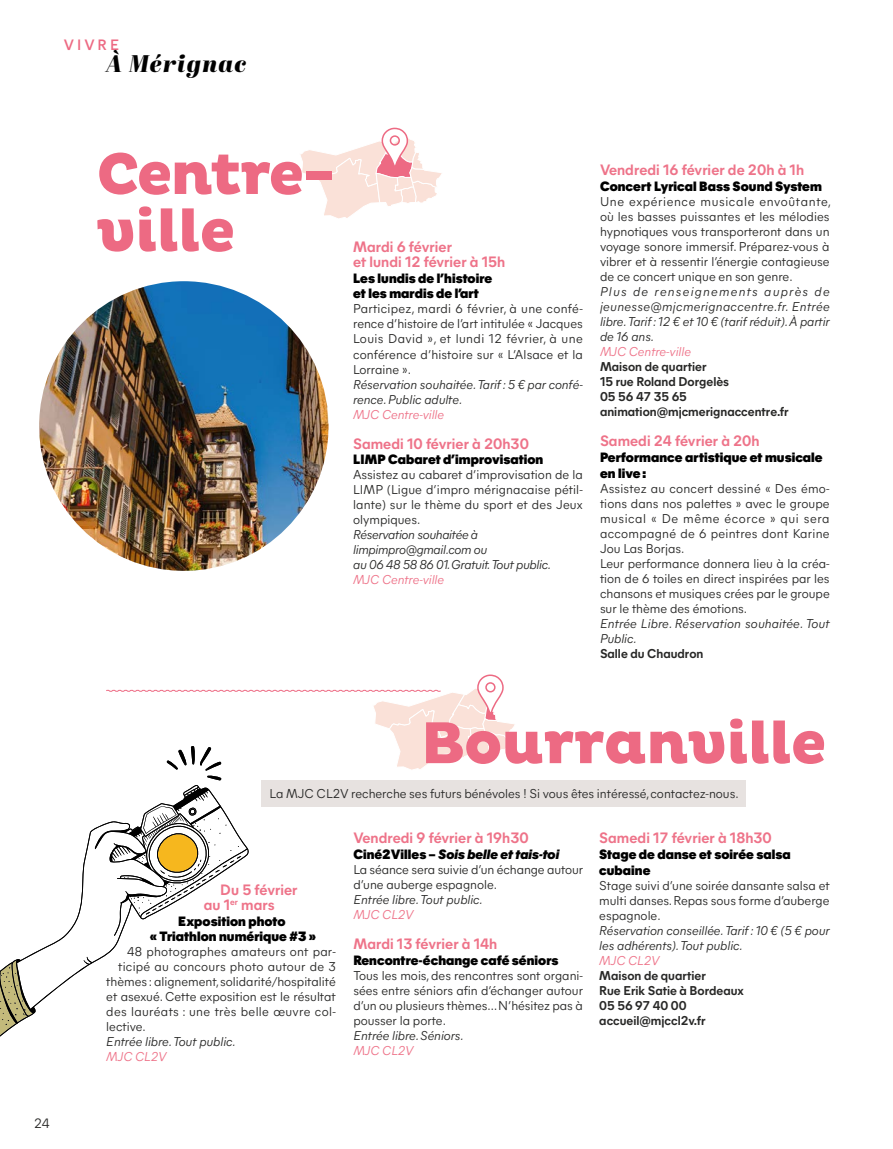
<style>
.page{position:relative;width:893px;height:1149px;background:#fff}
.page>*{position:absolute;margin:0;border:0;box-sizing:border-box;transform-origin:0 0}
.t1{font:800 60px/57px "Pluto";letter-spacing:-.04em;color:#ed6a83}
.t2{font:800 60px "Pluto";letter-spacing:-.02em;color:#ed6a83}
.t3{font:italic 24px "Abril Fatface";letter-spacing:.05em;color:#000}
.t4{font:700 15px/15px "Mier A";letter-spacing:.005em;color:#ee7389}
.t5{font:600 15px "Mier A";letter-spacing:.2em;color:#ed6a83}
.t6{font:900 13.5px/15.8px "Mier A";letter-spacing:.005em;color:#000}
.t7{font:italic 900 13.5px "Mier A";letter-spacing:.005em;color:#000}
.t8{font:13.5px "Mier A";color:#282827}
.t9{font:12.75px/15px "Mier A";color:#282827;text-align:justify}
.t10{font:italic 12.75px/15px "Mier A";color:#282827}
.t11{font:700 12.75px/15px "Mier A";color:#282827}
.t12{font:italic 12.75px/15px "Mier A";letter-spacing:-.02em;color:#282827}
.t13{font:italic 12.75px "Mier A";color:#ee7389}
.t14{font:12.75px "Mier A";letter-spacing:.025em;color:#282827}
.t15{font:12.75px "Mier A";letter-spacing:.02em;color:#282827}
.s1{font-style:normal}
</style>
<div class="page">
<img style="left:39px;top:281px;width:290px;height:289px;border-radius:145px">
<svg style="left:300px;top:127px;width:142px;height:92px"></svg>
<div style="left:261px;top:779px;width:485px;height:27px;background:#e7e2e0"></div>
<svg style="left:0;top:674px;width:516px;height:363px"></svg>
<p class="t5" style="left:64px;top:33px;width:57px">VIVRE</p>
<h2 class="t3" style="left:106px;top:46px;width:141px">À Mérignac</h2>
<p class="t8" style="left:34px;top:1112px;width:17px">24</p>
<h1 class="t1" style="left:96px;top:147px;width:241px">Centre&shy;ville</h1>
<p class="t4" style="left:353px;top:238px;width:154px">Mardi 6 février<br>et lundi 12 février à 15h</p>
<p class="t6" style="left:353px;top:269px;width:141px">Les lundis de l’histoire et les mardis de l’art</p>
<p class="t9" style="left:353px;top:300px;width:231px">Participez, mardi 6 février, à une confé&shy;rence d’histoire de l’art intitulée « Jacques Louis David », et lundi 12 février, à une conférence d’histoire sur « L’Alsace et la Lorraine ».</p>
<p class="t10" style="left:353px;top:375px;width:231px">Réservation souhaitée. Tarif : 5 € par confé&shy;rence. Public adulte.</p>
<p class="t13" style="left:353px;top:404px;width:92px">MJC Centre-ville</p>
<p class="t4" style="left:353px;top:434px;width:177px">Samedi 10 février à 20h30</p>
<p class="t6" style="left:353px;top:450px;width:192px">LIMP Cabaret d’improvisation</p>
<p class="t9" style="left:353px;top:466px;width:231px">Assistez au cabaret d’improvisation de la LIMP (Ligue d’impro mérignacaise pétil&shy;lante) sur le thème du sport et des Jeux olympiques.</p>
<p class="t12" style="left:353px;top:526px;width:199px">Réservation souhaitée à limpimpro@gmail.com ou<br>au 06 48 58 86 01. Gratuit. Tout public.</p>
<p class="t13" style="left:353px;top:570px;width:92px">MJC Centre-ville</p>
<p class="t4" style="left:600px;top:161px;width:206px">Vendredi 16 février de 20h à 1h</p>
<p class="t6" style="left:600px;top:177px;width:223px">Concert Lyrical Bass Sound System</p>
<p class="t9" style="left:600px;top:193px;width:233px;text-align:left">Une expérience musicale envoûtante, où les basses puissantes et les mélodies hypnotiques vous transporteront dans un voyage sonore immersif. Préparez-vous à vibrer et à ressentir l’énergie contagieuse de ce concert unique en son genre.</p>
<p class="t10" style="left:600px;top:283px;width:231px;text-align:justify">Plus de renseignements auprès de jeunesse@mjcmerignaccentre.fr. Entrée libre. Tarif : 12 € et 10 € (tarif réduit). À partir de 16 ans.</p>
<p class="t13" style="left:600px;top:342px;width:92px">MJC Centre-ville</p>
<p class="t11" style="left:600px;top:358px;width:190px">Maison de quartier<br>15 rue Roland Dorgelès<br>05 56 47 35 65 animation@mjcmerignaccentre.fr</p>
<p class="t4" style="left:600px;top:432px;width:161px">Samedi 24 février à 20h</p>
<p class="t6" style="left:600px;top:448px;width:224px">Performance artistique et musicale en live :</p>
<p class="t9" style="left:600px;top:480px;width:231px;text-align:left">Assistez au concert dessiné « Des émo&shy;tions dans nos palettes » avec le groupe musical « De même écorce » qui sera accompagné de 6 peintres dont Karine Jou Las Borjas.<br>Leur performance donnera lieu à la créa&shy;tion de 6 toiles en direct inspirées par les chansons et musiques crées par le groupe sur le thème des émotions.</p>
<p class="t10" style="left:600px;top:615px;width:231px">Entrée Libre. Réservation souhaitée. Tout<br>Public.</p>
<p class="t11" style="left:600px;top:645px;width:105px">Salle du Chaudron</p>
<h1 class="t2" style="left:421px;top:708px;width:408px">Bourranville</h1>
<p class="t9" style="left:270px;top:785px;width:470px">La MJC CL2V recherche ses futurs bénévoles ! Si vous êtes intéressé, contactez-nous.</p>
<p class="t4" style="left:599px;top:829px;width:174px">Samedi 17 février à 18h30</p>
<p class="t6" style="left:599px;top:845px;width:193px">Stage de danse et soirée salsa cubaine</p>
<p class="t9" style="left:599px;top:876px;width:232px">Stage suivi d’une soirée dansante salsa et multi danses. Repas sous forme d’auberge espagnole.</p>
<p class="t10" style="left:599px;top:921px;width:232px">Réservation conseillée. Tarif : 10 € (5 € pour les adhérents). Tout public.</p>
<p class="t13" style="left:599px;top:950px;width:62px">MJC CL2V</p>
<p class="t11" style="left:599px;top:966px;width:146px">Maison de quartier<br>Rue Erik Satie à Bordeaux<br>05 56 97 40 00 accueil@mjccl2v.fr</p>
<p class="t4" style="left:353px;top:829px;width:177px">Vendredi 9 février à 19h30</p>
<p class="t7" style="left:353px;top:844px;width:207px"><span class="s1">Ciné2Villes –</span> Sois belle et tais-toi</p>
<p class="t9" style="left:353px;top:860px;width:231px">La séance sera suivie d’un échange autour d’une auberge espagnole.</p>
<p class="t10" style="left:353px;top:890px;width:131px">Entrée libre. Tout public.</p>
<p class="t13" style="left:353px;top:904px;width:62px">MJC CL2V</p>
<p class="t4" style="left:353px;top:935px;width:145px">Mardi 13 février à 14h</p>
<p class="t6" style="left:353px;top:950px;width:207px">Rencontre-échange café séniors</p>
<p class="t9" style="left:353px;top:966px;width:231px">Tous les mois, des rencontres sont organi&shy;sées entre séniors afin d’échanger autour d’un ou plusieurs thèmes… N’hésitez pas à pousser la porte.</p>
<p class="t10" style="left:353px;top:1026px;width:112px">Entrée libre. Séniors.</p>
<p class="t13" style="left:353px;top:1040px;width:62px">MJC CL2V</p>
<p class="t4" style="left:204px;top:880px;width:95px;text-indent:16px">Du 5 février au 1<sup>er</sup> mars</p>
<p class="t6" style="left:150px;top:911px;width:168px;text-align:center">Exposition photo<br>« Triathlon numérique #3 »</p>
<p class="t9" style="left:127px;top:943px;width:210px">48 photographes amateurs ont par-</p>
<p class="t15" style="left:118px;top:957px;width:219px">ticipé au concours photo autour de 3</p>
<p class="t9" style="left:106px;top:973px;width:231px">thèmes : alignement, solidarité/hospitalité</p>
<p class="t9" style="left:106px;top:988px;width:231px">et asexué. Cette exposition est le résultat</p>
<p class="t14" style="left:106px;top:1002px;width:231px">des lauréats : une très belle œuvre col-</p>
<p class="t9" style="left:106px;top:1018px;width:41px">lective.</p>
<p class="t10" style="left:106px;top:1033px;width:131px">Entrée libre. Tout public.</p>
<p class="t13" style="left:106px;top:1047px;width:62px">MJC CL2V</p>
</div>
